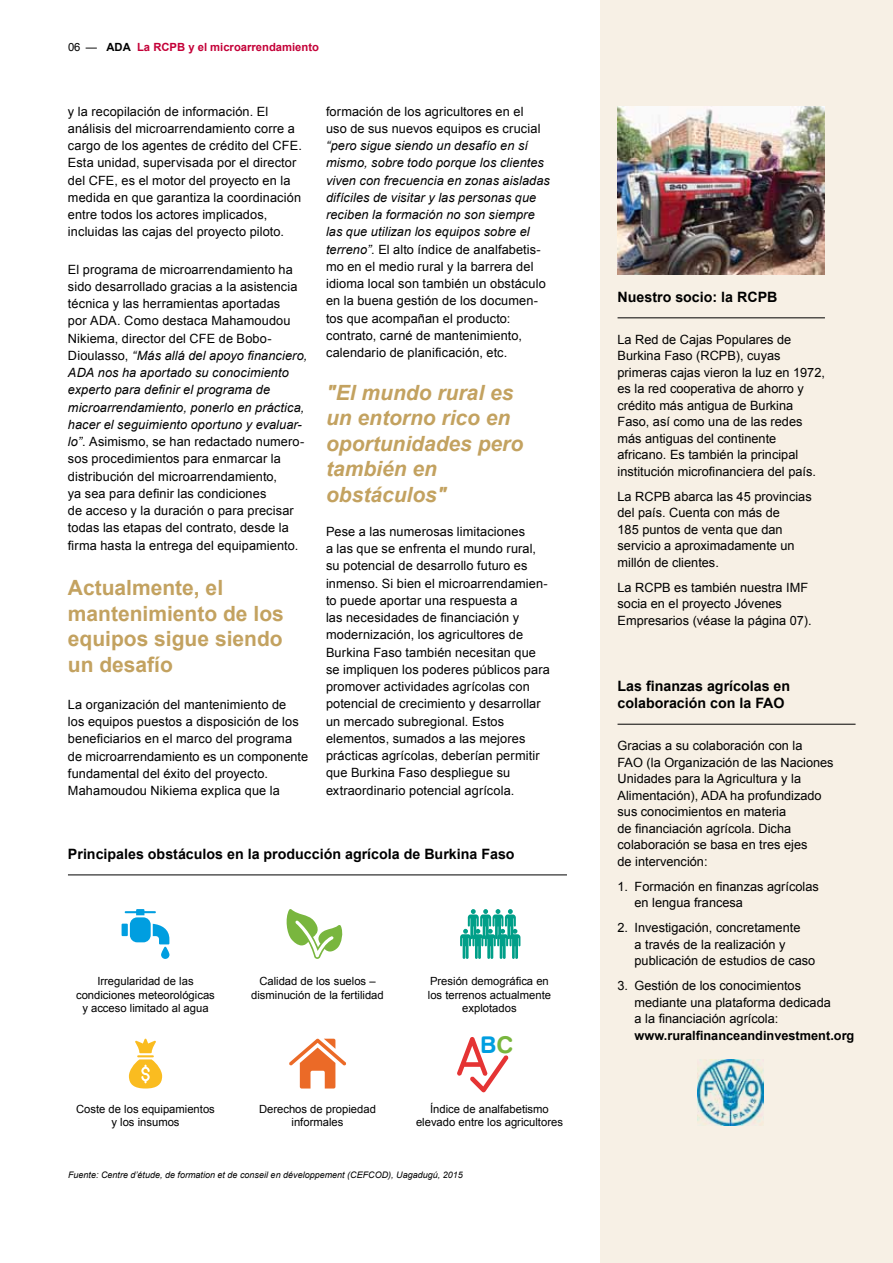
<style>
.page{position:relative;width:893px;height:1263px;background:#fff}
.page>*{position:absolute;margin:0;border:0;box-sizing:border-box;transform-origin:0 0}
.t1{font:23.1px "Swiss 721 BT Bold Rounded";color:#009ee0}
.t2{font:italic 700 21px/25.5px "Arial";color:#c3a260}
.t3{font:700 21px/25.5px "Arial";color:#c3a260}
.t4{font:700 14.25px/17.2px "Arial";color:#000}
.t5{font:12.75px/17.2px "Arial";letter-spacing:.005em;color:#000}
.t6{font:700 12.75px "Arial";color:#000}
.t7{font:11.25px/13.5px "Arial";color:#000;text-align:center}
.t8{font:700 11.25px "Arial";color:#c40038}
.t9{font:italic 9px "Arial";color:#000}
.s1{font-weight:400;color:#000}
.s2{color:#000}
.s3{font-style:italic}
.s4{color:#79b63e}
</style>
<div class="page">
<div style="left:600px;top:0;width:293px;height:1263px;background:#f7f0e5"></div>
<hr style="left:618px;top:318px;width:207px;height:1px;background:#000">
<hr style="left:618px;top:724px;width:237px;height:1px;background:#000">
<svg style="left:286px;top:909px;width:57px;height:50px"></svg>
<div style="left:122px;top:924px;width:6px;height:12px;background:#009ee0"></div>
<svg style="left:125px;top:909px;width:31px;height:6px"></svg>
<div style="left:130px;top:917px;width:21px;height:25px;background:#009ee0;border-radius:7px"></div>
<svg style="left:153px;top:924px;width:16px;height:35px"></svg>
<svg style="left:289px;top:1038px;width:57px;height:50px"></svg>
<svg style="left:460px;top:909px;width:60px;height:50px"></svg>
<svg style="left:129px;top:1039px;width:33px;height:49px"></svg>
<svg style="left:457px;top:1037px;width:52px;height:55px"></svg>
<hr style="left:68px;top:875px;width:499px;height:1px;background:#000">
<img style="left:618px;top:106px;width:207px;height:168px">
<img style="left:698px;top:1059px;width:65px;height:66px">
<p class="t8" style="left:68px;top:39px;width:253px"><span class="s1">06 —</span> <span class="s2">ADA</span> La RCPB y el microarrendamiento</p>
<p class="t5" style="left:68px;top:103px;width:236px">y la recopilación de información. El análisis del microarrendamiento corre a cargo de los agentes de crédito del CFE.<br>Esta unidad, supervisada por el director del CFE, es el motor del proyecto en la medida en que garantiza la coordinación entre todos los actores implicados, incluidas las cajas del proyecto piloto.</p>
<p class="t5" style="left:68px;top:261px;width:241px">El programa de microarrendamiento ha sido desarrollado gracias a la asistencia técnica y las herramientas aportadas<br>por ADA. Como destaca Mahamoudou Nikiema, director del CFE de Bobo-Dioulasso, <span class="s3">“Más allá del apoyo financiero, ADA nos ha aportado su conocimiento experto para definir el programa de microarrendamiento, ponerlo en práctica, hacer el seguimiento oportuno y evaluar&shy;lo”</span>. Asimismo, se han redactado numero&shy;sos procedimientos para enmarcar la distribución del microarrendamiento,<br>ya sea para definir las condiciones<br>de acceso y la duración o para precisar todas las etapas del contrato, desde la firma hasta la entrega del equipamiento.</p>
<h2 class="t3" style="left:68px;top:576px;width:217px">Actualmente, el mantenimiento de los equipos sigue siendo un desafío</h2>
<p class="t5" style="left:68px;top:696px;width:242px">La organización del mantenimiento de<br>los equipos puestos a disposición de los beneficiarios en el marco del programa de microarrendamiento es un componente fundamental del éxito del proyecto.<br>Mahamoudou Nikiema explica que la</p>
<p class="t5" style="left:326px;top:103px;width:216px">formación de los agricultores en el uso de sus nuevos equipos es crucial</p>
<p class="t5" style="left:326px;top:137px;width:225px"><span class="s3">“pero sigue siendo un desafío en sí mismo, sobre todo porque los clientes viven con frecuencia en zonas aisladas difíciles de visitar y las personas que reciben la formación no son siempre las que utilizan los equipos sobre el terreno”</span>. El alto índice de analfabetis&shy;mo en el medio rural y la barrera del idioma local son también un obstáculo en la buena gestión de los documen&shy;tos que acompañan el producto: contrato, carné de mantenimiento, calendario de planificación, etc.</p>
<h2 class="t2" style="left:326px;top:379px;width:199px">"El mundo rural es un entorno rico en oportunidades pero también en obstáculos"</h2>
<p class="t5" style="left:326px;top:523px;width:225px">Pese a las numerosas limitaciones<br>a las que se enfrenta el mundo rural, su potencial de desarrollo futuro es inmenso. Si bien el microarrendamien&shy;to puede aportar una respuesta a<br>las necesidades de financiación y modernización, los agricultores de Burkina Faso también necesitan que se impliquen los poderes públicos para promover actividades agrícolas con potencial de crecimiento y desarrollar un mercado subregional. Estos elementos, sumados a las mejores prácticas agrícolas, deberían permitir que Burkina Faso despliegue su extraordinario potencial agrícola.</p>
<p class="t4" style="left:68px;top:845px;width:448px">Principales obstáculos en la producción agrícola de Burkina Faso</p>
<p class="t7" style="left:76px;top:975px;width:140px">Irregularidad de las condiciones meteorológicas y acceso limitado al agua</p>
<p class="t7" style="left:251px;top:975px;width:134px">Calidad de los suelos – disminución de la fertilidad</p>
<p class="t7" style="left:428px;top:975px;width:125px">Presión demográfica en los terrenos actualmente explotados</p>
<p class="t7" style="left:76px;top:1102px;width:140px">Coste de los equipamientos y los insumos</p>
<p class="t7" style="left:259px;top:1102px;width:118px">Derechos de propiedad informales</p>
<h1 class="t1" style="left:480px;top:1031px;width:35px">B<span class="s4">C</span></h1>
<p class="t7" style="left:416px;top:1102px;width:148px">Índice de analfabetismo elevado entre los agricultores</p>
<p class="t9" style="left:68px;top:1169px;width:396px">Fuente: Centre d’étude, de formation et de conseil en développement (CEFCOD), Uagadugú, 2015</p>
<p class="t4" style="left:618px;top:288px;width:161px">Nuestro socio: la RCPB</p>
<p class="t5" style="left:618px;top:331px;width:209px;line-height:16.5px">La Red de Cajas Populares de<br>Burkina Faso (RCPB), cuyas primeras cajas vieron la luz en 1972, es la red cooperativa de ahorro y crédito más antigua de Burkina<br>Faso, así como una de las redes más antiguas del continente africano. Es también la principal institución microfinanciera del país.</p>
<p class="t5" style="left:618px;top:488px;width:196px;line-height:16.5px">La RCPB abarca las 45 provincias del país. Cuenta con más de<br>185 puntos de venta que dan servicio a aproximadamente un millón de clientes.</p>
<p class="t5" style="left:618px;top:579px;width:196px;line-height:16.5px">La RCPB es también nuestra IMF socia en el proyecto Jóvenes<br>Empresarios (véase la página 07).</p>
<p class="t4" style="left:618px;top:678px;width:174px">Las finanzas agrícolas en colaboración con la FAO</p>
<p class="t5" style="left:618px;top:737px;width:218px;line-height:16.5px">Gracias a su colaboración con la<br>FAO (la Organización de las Naciones<br>Unidades para la Agricultura y la<br>Alimentación), ADA ha profundizado sus conocimientos en materia<br>de financiación agrícola. Dicha colaboración se basa en tres ejes<br>de intervención:</p>
<p class="t5" style="left:635px;top:878px;width:186px;line-height:16.5px;text-indent:-17px">1. Formación en finanzas agrícolas en lengua francesa</p>
<p class="t5" style="left:635px;top:919px;width:182px;line-height:16.5px;text-indent:-17px">2. Investigación, concretamente<br>a través de la realización y publicación de estudios de caso</p>
<p class="t5" style="left:635px;top:977px;width:198px;line-height:16.5px;text-indent:-17px">3. Gestión de los conocimientos mediante una plataforma dedicada a la financiación agrícola:</p>
<p class="t6" style="left:635px;top:1027px;width:221px">www.ruralfinanceandinvestment.org</p>
</div>
